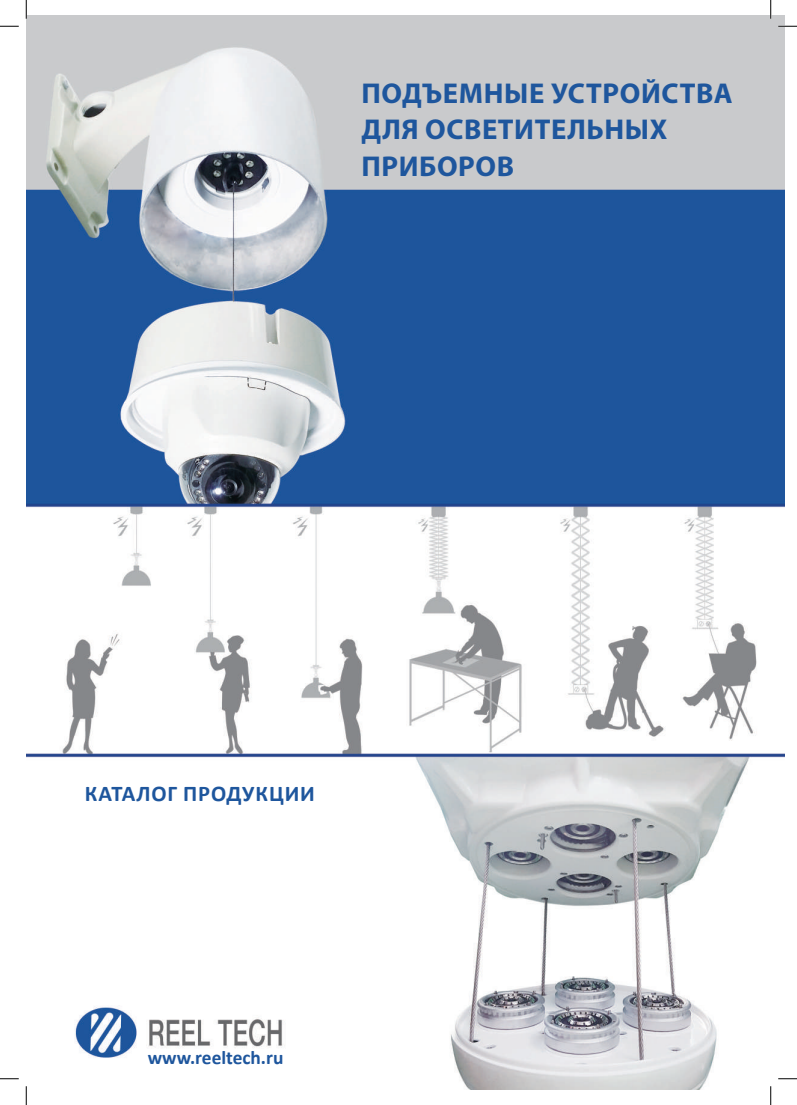
<style>
.page{position:relative;width:797px;height:1105px;background:#fff}
.page>*{position:absolute;margin:0;border:0;box-sizing:border-box;transform-origin:0 0}
.t1{font:700 28.75px/36.2px "Myriad Pro";letter-spacing:.02em;color:#1e569d}
.t2{font:700 22.5px "Calibri";letter-spacing:.04em;color:#1e569d}
.t3{font:700 19.38px "Calibri";color:#1e569d}
</style>
<div class="page">
<img style="left:26px;top:16px;width:759px;height:1073px">
<svg style="left:0;top:25px;width:19px;height:2px"></svg>
<svg style="left:778px;top:25px;width:19px;height:2px"></svg>
<svg style="left:0;top:1078px;width:19px;height:1px"></svg>
<svg style="left:778px;top:1078px;width:19px;height:1px"></svg>
<svg style="left:25px;top:0;width:2px;height:19px"></svg>
<svg style="left:25px;top:1086px;width:2px;height:19px"></svg>
<svg style="left:770px;top:0;width:1px;height:19px"></svg>
<svg style="left:770px;top:1086px;width:1px;height:19px"></svg>
<p class="t1" style="left:361px;top:76px;width:373px">подъемные устройства для осветительных приборов</p>
<p class="t2" style="left:85px;top:779px;width:231px">каталог продукции</p>
<p class="t3" style="left:148px;top:1045px;width:137px">www.reeltech.ru</p>
</div>
